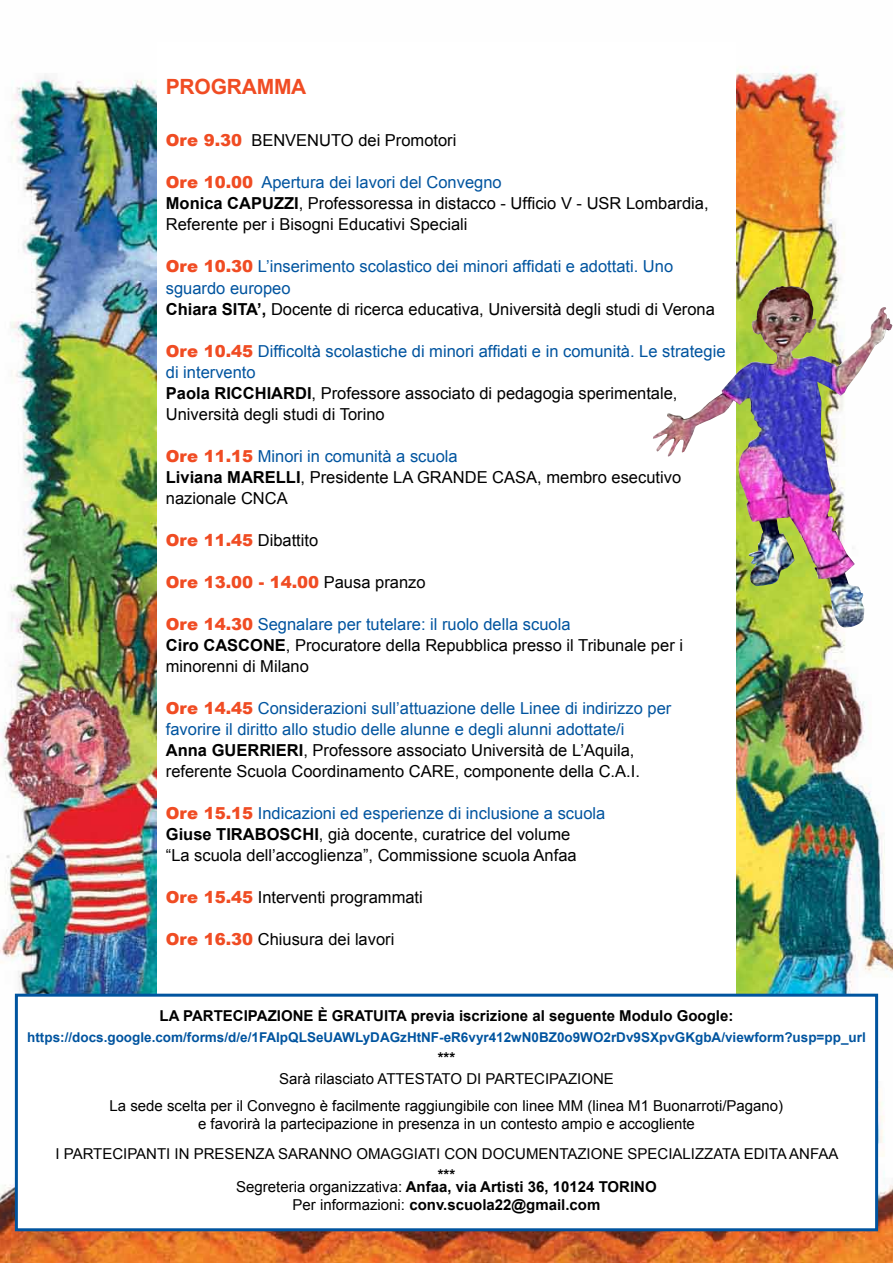
<style>
.page{position:relative;width:893px;height:1263px;background:#fff}
.page>*{position:absolute;margin:0;border:0;box-sizing:border-box;transform-origin:0 0}
.t1{font:700 21px "Arial";color:#f04c23}
.t2{font:16.5px/21px "Arial";color:#00549f}
.t3{font:16.5px/21px "Arial";color:#000}
.t4{font:900 16.5px "Arial";color:#f04c23}
.t5{font:15px/27px "Arial";color:#000}
.t6{font:700 15px/12px "Arial";color:#000}
.t7{font:700 13.5px "Arial";color:#00549f}
.s1{font-weight:400;color:#000}
.s2{font-weight:900;color:#f04c23}
.s3{font-weight:700;color:#000}
.s4{font-weight:700}
.s5{color:#000}
.s6{color:#00549f}
.s7{font-weight:400}
</style>
<div class="page">
<img style="left:0;top:66px;width:893px;height:1197px">
<div style="left:157px;top:43px;width:579px;height:1039px;background:#fff"></div>
<div style="left:15px;top:994px;width:863px;height:237px;background:#fff;border:3px solid #00549f"></div>
<img style="left:653px;top:286px;width:136px;height:300px">
<p class="t1" style="left:166px;top:73px;width:142px">PROGRAMMA</p>
<p class="t4" style="left:166px;top:129px;width:109px">Ore 9.30 <span class="s1">BENVEN</span></p>
<p class="t3" style="left:319px;top:130px;width:139px">UTO dei Promotori</p>
<p class="t2" style="left:166px;top:172px;width:337px"><span class="s2">Ore 10.00</span> Apertura dei lavori del Convegno<br><span class="s3">Monica Cap</span></p>
<p class="t3" style="left:166px;top:193px;width:544px;text-indent:96px"><span class="s4">uzzi</span>, Professoressa in distacco - Ufficio V - USR Lombardia,<br>Referente per i Bisogni Educativi Speciali</p>
<p class="t2" style="left:166px;top:256px;width:551px"><span class="s2">Ore 10.30</span> L’inserimento scolastico dei minori affidati e adottati. Uno sguardo europeo<br><span class="s3">Chiara SITA’,</span> <span class="s5">Docente di ricerca educativa, Università degli studi di Verona</span></p>
<p class="t2" style="left:166px;top:340px;width:561px"><span class="s2">Ore 10.45</span> Difficoltà scolastiche di minori affidati e in comunità. Le strategie di intervento<br><span class="s3">Paola Ricchiardi</span><span class="s5">, Professore associato di pedagogia sperimentale, Università degli studi di Torino</span></p>
<p class="t2" style="left:166px;top:445px;width:293px"><span class="s2">Ore 11.15</span> Minori in comunità a scuola<br><span class="s3">Liviana Marelli</span><span class="s5">, Presidente LA GRANDE</span></p>
<p class="t3" style="left:492px;top:466px;width:24px">CASA</p>
<p class="t3" style="left:537px;top:466px;width:145px">, membro esecutivo</p>
<p class="t3" style="left:166px;top:487px;width:123px">nazionale CNCA</p>
<p class="t3" style="left:166px;top:529px;width:154px"><span class="s2">Ore 11.45</span> Dibattito</p>
<p class="t4" style="left:166px;top:570px;width:261px">Ore 13.00 - 14.00 <span class="s1">Pausa pranzo</span></p>
<p class="t3" style="left:166px;top:613px;width:519px"><span class="s2">Ore 14.30</span> <span class="s6">Segnalare per tutelare: il ruolo della scuola<br></span><span class="s4">Ciro Cascone</span>, Procuratore della Repubblica presso il Tribunale per i minorenni di Milano</p>
<p class="t2" style="left:166px;top:697px;width:507px"><span class="s2">Ore 14.45</span> Considerazioni sull’attuazione delle Linee di indirizzo per favorire il diritto allo studio delle alunne e degli alunni adottate/i<br><span class="s3">Anna Guerrieri</span><span class="s5">, Professore associato Università de L’Aquila, referente Scuola Coordinamento CARE</span></p>
<p class="t3" style="left:455px;top:760px;width:187px">, componente della C.A.I .</p>
<p class="t3" style="left:166px;top:802px;width:441px"><span class="s2">Ore 15.15</span> <span class="s6">I ndicazioni ed esperienze di inclusione a scuola<br></span><span class="s4">Giuse Tiraboschi</span>, già docente, curatrice del volume<br>“La scuola dell’accoglienza”, Commissione scuola Anfaa</p>
<p class="t3" style="left:166px;top:886px;width:258px"><span class="s2">Ore 15.45</span> I nterventi programmati</p>
<p class="t3" style="left:166px;top:928px;width:230px"><span class="s2">Ore 16.30</span> Chiusura dei lavori</p>
<p class="t6" style="left:160px;top:1011px;width:53px">LA PARTECI</p>
<p class="t6" style="left:248px;top:1011px;width:30px">PAZIONE</p>
<p class="t6" style="left:318px;top:1011px;width:56px">È GRATUIT</p>
<p class="t6" style="left:396px;top:1011px;width:339px">A previa iscrizione al seguente Modulo Google:</p>
<p class="t7" style="left:27px;top:1029px;width:840px">https://docs.google.com/forms/d/e/1FAIpQLSeUAWLyDAGzHtNF-eR6vyr412wN0BZ0o9WO2rDv9SXpvGKgbA/viewform?usp=pp_url</p>
<p class="t6" style="left:438px;top:1053px;width:19px">***</p>
<p class="t5" style="left:110px;top:1066px;width:675px;text-indent:169px">Sarà rilasciato ATTESTATO DI PARTECI PAZIONE<br>La sede scelta per il Convegno è facilmente raggiungibile con linee MM (linea M1 Buonarroti/Pagano)</p>
<p class="t5" style="left:55px;top:1109px;width:641px;line-height:30px;text-indent:143px">e favorirà la partecipazione in presenza in un contesto ampio e accogliente<br>I PARTECI PANTI IN PRESENZA</p>
<p class="t5" style="left:278px;top:1141px;width:12px">SARANNO</p>
<p class="t5" style="left:356px;top:1141px;width:13px">OMA</p>
<p class="t5" style="left:390px;top:1141px;width:147px">GGIATI CON DOCUMEN</p>
<p class="t5" style="left:559px;top:1141px;width:19px">TAZIONE</p>
<p class="t5" style="left:627px;top:1141px;width:50px">SPECIALIZZA</p>
<p class="t5" style="left:722px;top:1141px;width:78px">TAEDITAANFAA</p>
<p class="t6" style="left:236px;top:1170px;width:373px;text-indent:201px">***<br><span class="s7">Segreteria organizzativa:</span> Anfaa, via Artisti 36, 10124 TORINO</p>
<p class="t6" style="left:293px;top:1200px;width:309px"><span class="s7">Per informazioni:</span> conv.scuola22@gmail.com</p>
</div>
